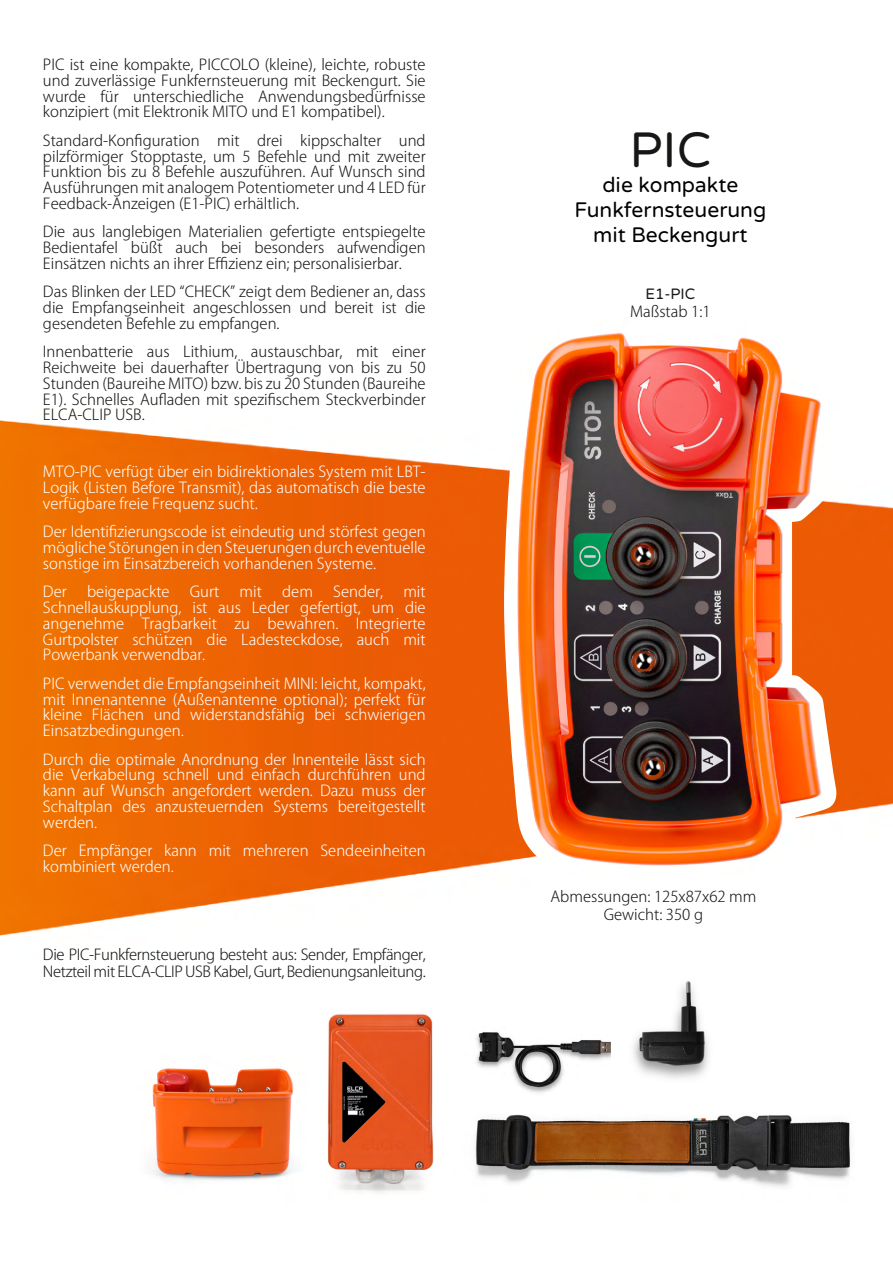
<style>
.page{position:relative;width:893px;height:1263px;background:#fff}
.page>*{position:absolute;margin:0;border:0;box-sizing:border-box;transform-origin:0 0}
.t1{font:49.5px "Varela Round";color:#171715}
.t2{font:21px/25.2px "Varela Round";color:#000;text-align:center}
.t3{font:300 15px/15.8px "Koz Go Pro";color:#171715;text-align:justify}
.t4{font:300 15px/15.8px "Koz Go Pro";color:#fff;text-align:justify}
.t5{font:300 15px/16.5px "Koz Go Pro";letter-spacing:-.025em;color:#171715}
.t6{font:15px "Varela Round";color:#171715}
</style>
<div class="page">
<img style="left:0;top:420px;width:893px;height:516px">
<img style="left:327px;top:1013px;width:107px;height:180px">
<img style="left:152px;top:1068px;width:143px;height:113px">
<img style="left:476px;top:1032px;width:135px;height:61px">
<img style="left:475px;top:1114px;width:376px;height:73px">
<img style="left:633px;top:981px;width:76px;height:98px">
<img style="left:504px;top:333px;width:336px;height:548px">
<p class="t3" style="left:43px;top:57px;width:384px">PIC ist eine kompakte, PICCOLO (kleine), leichte, robuste und zuverlässige Funkfernsteuerung mit Beckengurt. Sie wurde für unterschiedliche Anwendungsbedürfnisse konzipiert (mit Elektronik MITO und E1 kompatibel).</p>
<p class="t3" style="left:43px;top:133px;width:384px">Standard-Konfiguration mit drei kippschalter und pilzförmiger Stopptaste, um 5 Befehle und mit zweiter Funktion bis zu 8 Befehle auszuführen. Auf Wunsch sind Ausführungen mit analogem Potentiometer und 4 LED für Feedback-Anzeigen (E1-PIC) erhältlich.</p>
<p class="t3" style="left:43px;top:224px;width:384px">Die aus langlebigen Materialien gefertigte entspiegelte Bedientafel büßt auch bei besonders aufwendigen Einsätzen nichts an ihrer Effizienz ein; personalisierbar.</p>
<p class="t3" style="left:43px;top:284px;width:384px">Das Blinken der LED “CHECK” zeigt dem Bediener an, dass die Empfangseinheit angeschlossen und bereit ist die gesendeten Befehle zu empfangen.</p>
<p class="t3" style="left:43px;top:344px;width:384px">Innenbatterie aus Lithium, austauschbar, mit einer Reichweite bei dauerhafter Übertragung von bis zu 50<br>Stunden (Baureihe MITO) bzw. bis zu 20 Stunden (Baureihe E1). Schnelles Aufladen mit spezifischem Steckverbinder ELCA-CLIP USB.</p>
<p class="t4" style="left:43px;top:464px;width:384px">MTO-PIC verfügt über ein bidirektionales System mit LBT-Logik (Listen Before Transmit), das automatisch die beste verfügbare freie Frequenz sucht.</p>
<p class="t4" style="left:43px;top:524px;width:384px">Der Identifizierungscode ist eindeutig und störfest gegen mögliche Störungen in den Steuerungen durch eventuelle sonstige im Einsatzbereich vorhandenen Systeme.</p>
<p class="t4" style="left:43px;top:584px;width:25px">Der</p>
<p class="t4" style="left:87px;top:584px;width:84px">beigepackte</p>
<p class="t4" style="left:190px;top:584px;width:31px">Gurt</p>
<p class="t4" style="left:240px;top:584px;width:24px">mit</p>
<p class="t4" style="left:282px;top:584px;width:32px">dem</p>
<p class="t4" style="left:333px;top:584px;width:51px">Sender,</p>
<p class="t4" style="left:43px;top:584px;width:384px;text-indent:360px">mit Schnellauskupplung, ist aus Leder gefertigt, um die angenehme Tragbarkeit zu bewahren. Integrierte Gurtpolster schützen die Ladesteckdose, auch mit Powerbank verwendbar.</p>
<p class="t4" style="left:43px;top:676px;width:384px">PIC verwendet die Empfangseinheit MINI: leicht, kompakt, mit Innenantenne (Außenantenne optional); perfekt für kleine Flächen und widerstandsfähig bei schwierigen Einsatzbedingungen.</p>
<p class="t4" style="left:43px;top:751px;width:384px">Durch die optimale Anordnung der Innenteile lässt sich die Verkabelung schnell und einfach durchführen und kann auf Wunsch angefordert werden. Dazu muss der Schaltplan des anzusteuernden Systems bereitgestellt werden.</p>
<p class="t4" style="left:43px;top:843px;width:384px">Der Empfänger kann mit mehreren Sendeeinheiten kombiniert werden.</p>
<p class="t5" style="left:43px;top:946px;width:384px">Die PIC-Funkfernsteuerung besteht aus: Sender, Empfänger,<br>Netzteil mit ELCA-CLIP USB Kabel, Gurt, Bedienungsanleitung.</p>
<h1 class="t1" style="left:629px;top:121px;width:83px">PIC</h1>
<h2 class="t2" style="left:574px;top:173px;width:193px">die kompakte<br>Funkfernsteuerung mit Beckengurt</h2>
<p class="t6" style="left:645px;top:285px;width:51px">E1-PIC</p>
<p class="t3" style="left:630px;top:303px;width:82px">Maßstab 1:1</p>
<p class="t3" style="left:550px;top:887px;width:208px;line-height:18px;text-align:center">Abmessungen: 125x87x62 mm<br>Gewicht: 350 g</p>
</div>
